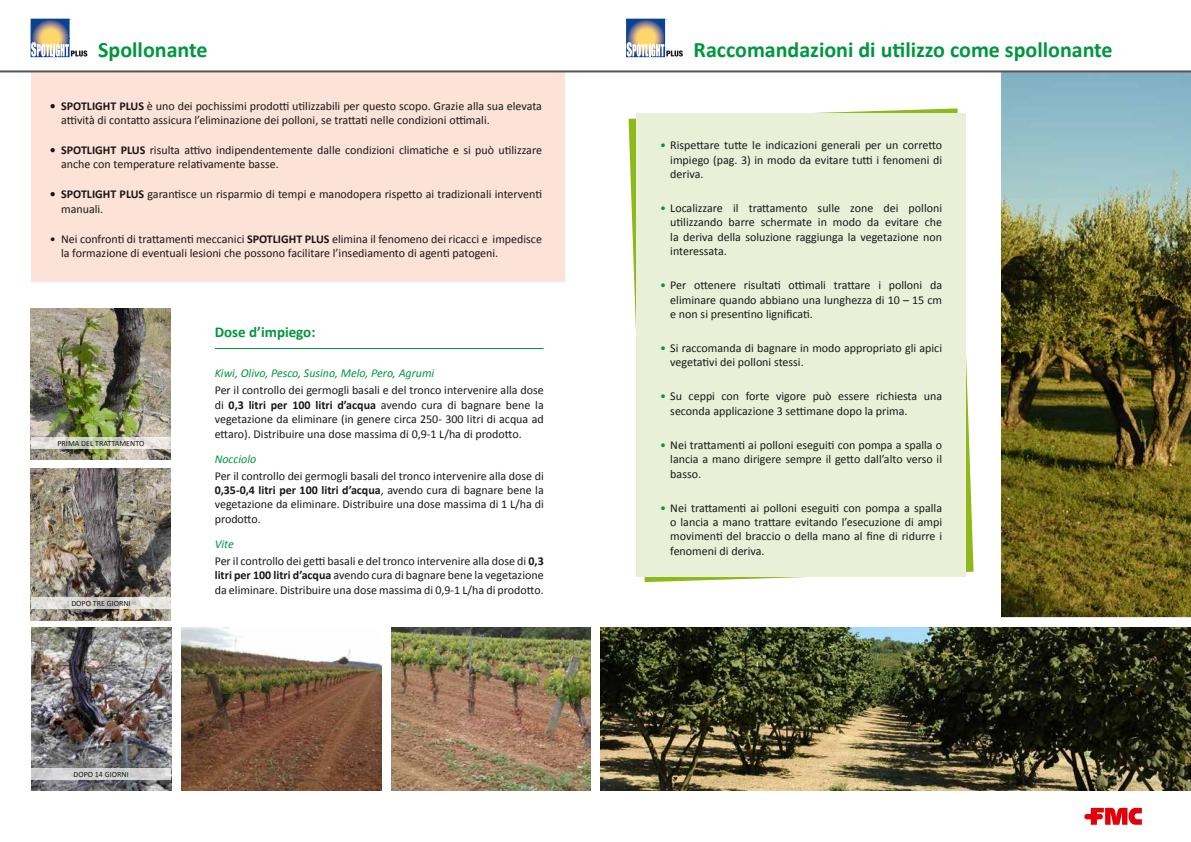
<style>
.page{position:relative;width:1191px;height:842px;background:#fff}
.page>*{position:absolute;margin:0;border:0;box-sizing:border-box;transform-origin:0 0}
.t1{font:700 22px "Calibri";color:#00963e}
.t2{font:700 15px "Calibri";color:#00963e}
.t3{font:12px/14.4px "Calibri";color:#181716}
.t4{font:italic 12px "Calibri";color:#00963e}
.t5{font:8px "Calibri";color:#181716}
.s1{font-weight:700}
.s2{font-style:italic;color:#00963e}
.s3{color:#00963e}
</style>
<div class="page">
<svg style="left:1084px;top:808px;width:57px;height:17px"></svg>
<svg style="left:33px;top:21px;width:34px;height:21px"></svg>
<div style="left:31px;top:19px;width:38px;height:38px;border:1px solid #0c428f"></div>
<svg style="left:31px;top:42px;width:56px;height:15px"></svg>
<svg style="left:628px;top:21px;width:35px;height:21px"></svg>
<div style="left:626px;top:19px;width:39px;height:38px;border:1px solid #0c428f"></div>
<svg style="left:626px;top:42px;width:57px;height:15px"></svg>
<img style="left:1001px;top:72px;width:190px;height:545px">
<svg style="left:628px;top:108px;width:345px;height:474px"></svg>
<div style="left:636px;top:113px;width:329px;height:464px;background:#eaf0d8"></div>
<div style="left:31px;top:72px;width:533px;height:210px;background:#fce2d7"></div>
<img style="left:600px;top:628px;width:591px;height:163px">
<hr style="left:0;top:70px;width:1191px;height:2px;background:#565655">
<hr style="left:215px;top:348px;width:328px;height:1px;background:#00963e">
<img style="left:31px;top:309px;width:140px;height:151px">
<img style="left:31px;top:469px;width:140px;height:151px">
<img style="left:31px;top:628px;width:140px;height:163px">
<svg style="left:31px;top:437px;width:140px;height:12px;background:#dbdcd0"></svg>
<svg style="left:31px;top:597px;width:140px;height:12px;background:#dbd8d4"></svg>
<svg style="left:31px;top:768px;width:140px;height:12px;background:#d1d1d2"></svg>
<img style="left:392px;top:628px;width:198px;height:163px">
<img style="left:181px;top:628px;width:201px;height:163px">
<h1 class="t1" style="left:98px;top:36px;width:111px">Spollonante</h1>
<h1 class="t1" style="left:693px;top:36px;width:420px">Raccomandazioni di utilizzo come spollonante</h1>
<p class="t3" style="left:61px;top:98px;width:482px;text-indent:-11px"><span class="s1">• SPOTLIGHT PLUS</span> è uno dei pochissimi prodotti utilizzabili per questo scopo. Grazie alla sua elevata attività di contatto assicura l’eliminazione dei polloni, se trattati nelle condizioni ottimali.</p>
<p class="t3" style="left:61px;top:143px;width:482px;text-indent:-11px"><span class="s1">• SPOTLIGHT PLUS</span> risulta attivo indipendentemente dalle condizioni climatiche e si può utilizzare anche con temperature relativamente basse.</p>
<p class="t3" style="left:61px;top:187px;width:482px;text-indent:-11px"><span class="s1">• SPOTLIGHT PLUS</span> garantisce un risparmio di tempi e manodopera rispetto ai tradizionali interventi manuali.</p>
<p class="t3" style="left:61px;top:232px;width:482px;text-indent:-11px">• Nei confronti di trattamenti meccanici <span class="s1">SPOTLIGHT PLUS</span> elimina il fenomeno dei ricacci e impedisce la formazione di eventuali lesioni che possono facilitare l’insediamento di agenti patogeni.</p>
<p class="t5" style="left:57px;top:438px;width:88px">PRIMA DEL TRATTAMENTO</p>
<p class="t5" style="left:71px;top:598px;width:61px">DOPO TRE GIORNI</p>
<p class="t5" style="left:73px;top:769px;width:57px">DOPO 14 GIORNI</p>
<p class="t2" style="left:215px;top:322px;width:102px">Dose d’impiego:</p>
<p class="t4" style="left:215px;top:366px;width:221px">Kiwi, Olivo, Pesco, Susino, Melo, Pero, Agrumi</p>
<p class="t3" style="left:215px;top:383px;width:330px;text-align:justify">Per il controllo dei germogli basali e del tronco intervenire alla dose di <span class="s1">0,3 litri per 100 litri d’acqua</span> avendo cura di bagnare bene la vegetazione da eliminare (in genere circa 250- 300 litri di acqua ad ettaro). Distribuire una dose massima di 0,9-1 L/ha di prodotto.</p>
<p class="t4" style="left:215px;top:451px;width:43px">Nocciolo</p>
<p class="t3" style="left:215px;top:468px;width:330px;text-align:justify">Per il controllo dei germogli basali del tronco intervenire alla dose di <span class="s1">0,35-0,4 litri per 100 litri d’acqua</span>, avendo cura di bagnare bene la vegetazione da eliminare. Distribuire una dose massima di 1 L/ha di prodotto.</p>
<p class="t3" style="left:215px;top:535px;width:330px;line-height:17px"><span class="s2">Vite<br></span>Per il controllo dei getti basali e del tronco intervenire alla dose di <span class="s1">0,3</span></p>
<p class="t3" style="left:215px;top:568px;width:330px"><span class="s1">litri per 100 litri d’acqua</span> avendo cura di bagnare bene la vegetazione da eliminare. Distribuire una dose massima di 0,9-1 L/ha di prodotto.</p>
<p class="t3" style="left:670px;top:138px;width:273px;text-align:justify;text-indent:-10px"><span class="s3">•</span> Rispettare tutte le indicazioni generali per un corretto impiego (pag. 3) in modo da evitare tutti i fenomeni di deriva.</p>
<p class="t3" style="left:670px;top:201px;width:273px;text-align:justify;text-indent:-10px"><span class="s3">•</span> Localizzare il trattamento sulle zone dei polloni utilizzando barre schermate in modo da evitare che la deriva della soluzione raggiunga la vegetazione non interessata.</p>
<p class="t3" style="left:670px;top:278px;width:273px;text-align:justify;text-indent:-10px"><span class="s3">•</span> Per ottenere risultati ottimali trattare i polloni da eliminare quando abbiano una lunghezza di 10 – 15 cm e non si presentino lignificati.</p>
<p class="t3" style="left:670px;top:341px;width:273px;text-indent:-10px"><span class="s3">•</span> Si raccomanda di bagnare in modo appropriato gli apici vegetativi dei polloni stessi.</p>
<p class="t3" style="left:670px;top:389px;width:273px;text-indent:-10px"><span class="s3">•</span> Su ceppi con forte vigore può essere richiesta una seconda applicazione 3 settimane dopo la prima.</p>
<p class="t3" style="left:670px;top:438px;width:273px;text-align:justify;text-indent:-10px"><span class="s3">•</span> Nei trattamenti ai polloni eseguiti con pompa a spalla o lancia a mano dirigere sempre il getto dall’alto verso il basso.</p>
<p class="t3" style="left:670px;top:500px;width:273px;text-align:justify;text-indent:-10px"><span class="s3">•</span> Nei trattamenti ai polloni eseguiti con pompa a spalla o lancia a mano trattare evitando l’esecuzione di ampi movimenti del braccio o della mano al fine di ridurre i fenomeni di deriva.</p>
</div>
